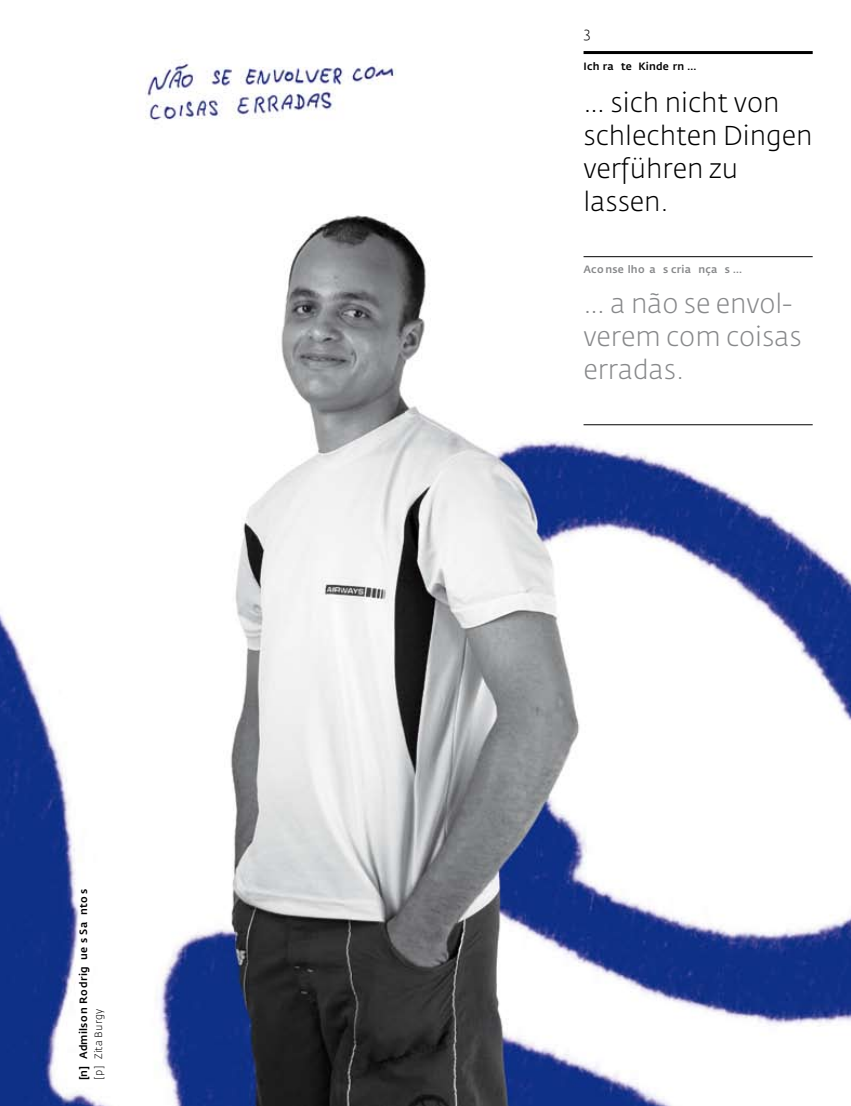
<style>
.page{position:relative;width:851px;height:1106px;background:#fff}
.page>*{position:absolute;margin:0;border:0;box-sizing:border-box;transform-origin:0 0}
.t1{font:300 27px/33px "Fedra Sans Std";color:#000}
.t2{font:300 27px/33px "Fedra Sans Std";color:#87888a}
.t3{font:300 15px "Fedra Sans Std";color:#000}
.t4{font:500 10.5px/15px "Fedra Sans Std";letter-spacing:.02em;color:#000}
.t5{font:500 10.5px "Fedra Sans Std";letter-spacing:.02em;color:#87888a}
.s1{font-weight:300}
</style>
<div class="page">
<img style="left:0;top:51px;width:850px;height:1055px">
<hr style="left:583px;top:51px;width:229px;height:3px;background:#000">
<hr style="left:583px;top:256px;width:229px;height:1px;background:#000">
<hr style="left:583px;top:424px;width:229px;height:1px;background:#000">
<p class="t4" style="left:76px;top:1080px;width:193px;rotate:-90deg">[n] Admilso n Ro drig ue s Sa nto s <span class="s1">[p] Zita Burgy</span></p>
<p class="t3" style="left:583px;top:24px;width:9px">3</p>
<p class="t4" style="left:583px;top:59px;width:114px">Ich ra te Kinde rn …</p>
<p class="t1" style="left:583px;top:86px;width:230px">… sich nicht von schlechten Dingen verführen zu lassen.</p>
<p class="t5" style="left:583px;top:262px;width:160px">Aco nse lho a s cria nça s …</p>
<p class="t2" style="left:583px;top:287px;width:220px">… a não se envol&shy;verem com coisas erradas.</p>
</div>
